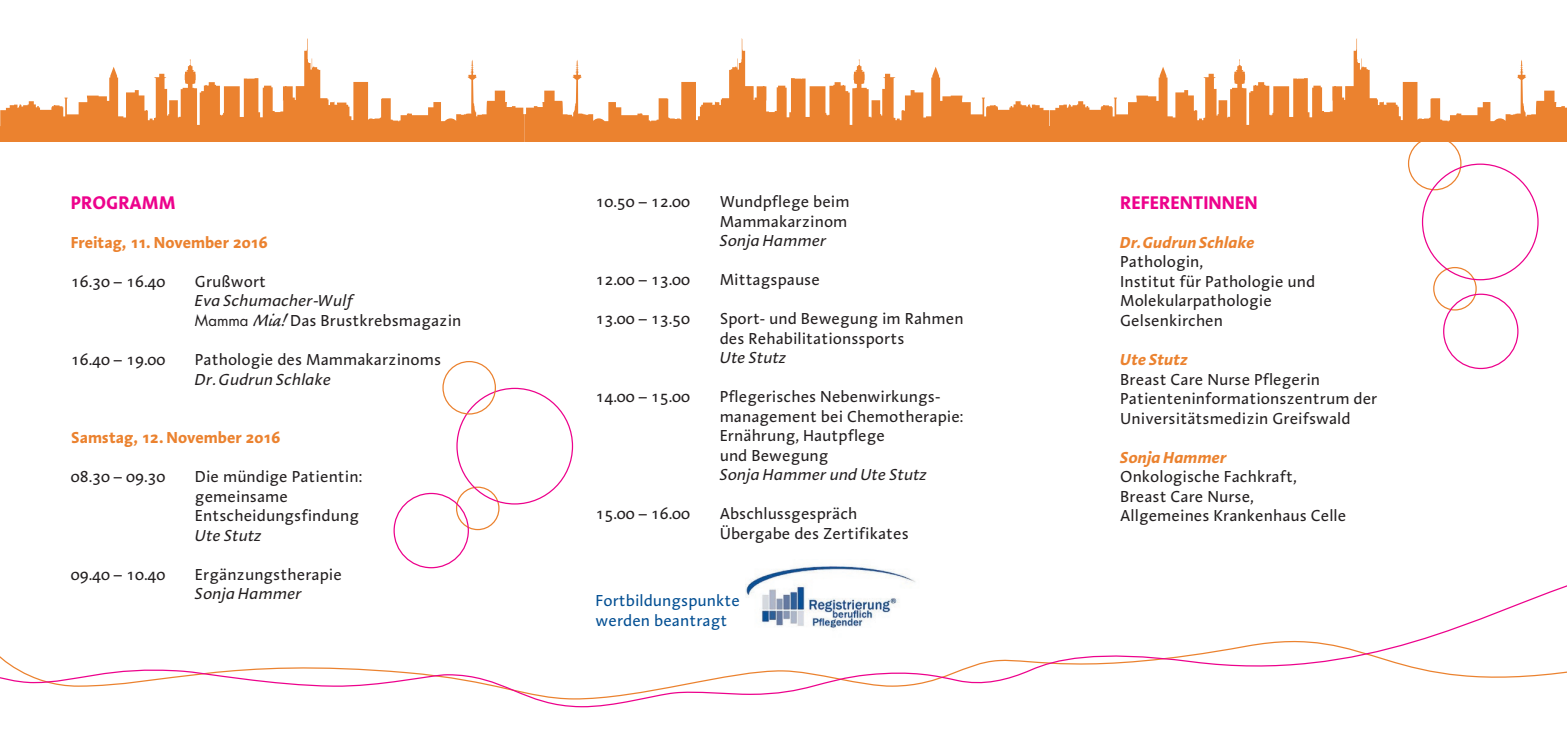
<style>
.page{position:relative;width:1567px;height:745px;background:#fff}
.page>*{position:absolute;margin:0;border:0;box-sizing:border-box;transform-origin:0 0}
.t1{font:700 18.75px "Aroma LT";color:#ed028c}
.t2{font:16.25px/19.5px "Aroma LT";color:#231f20}
.t3{font:italic 16.25px "Aroma LT";color:#231f20}
.t4{font:700 16.25px "Aroma LT";letter-spacing:-.015em;color:#eb822f}
.t5{font:italic 700 16.25px "Aroma LT";letter-spacing:-.005em;color:#eb822f}
.t6{font:16.25px/19.5px "Aroma LT";color:#034f93}
.s1{font-style:italic}
.s2{font-family:"Futura LT Pro";font-size:15px}
.s3{font-family:"Caliban";font-style:italic;font-size:23.75px}
</style>
<div class="page">
<img style="left:753px;top:566px;width:160px;height:14px">
<div style="left:1407px;top:137px;width:54px;height:53px;border:1px solid #eb822f;border-radius:50%"></div>
<svg style="left:0;top:580px;width:1566px;height:127px"></svg>
<div style="left:456px;top:486px;width:43px;height:44px;border:1px solid #eb822f;border-radius:50%"></div>
<div style="left:393px;top:492px;width:76px;height:76px;border:1px solid #ed028c;border-radius:50%"></div>
<div style="left:442px;top:361px;width:54px;height:53px;border:1px solid #eb822f;border-radius:50%"></div>
<div style="left:1432px;top:267px;width:44px;height:43px;border:1px solid #eb822f;border-radius:50%"></div>
<div style="left:1442px;top:293px;width:76px;height:76px;border:1px solid #ed028c;border-radius:50%"></div>
<svg style="left:524px;top:38px;width:525px;height:104px"></svg>
<svg style="left:1049px;top:38px;width:517px;height:104px"></svg>
<svg style="left:0;top:38px;width:524px;height:104px"></svg>
<p class="t1" style="left:71px;top:190px;width:106px">PROGRAMM</p>
<p class="t4" style="left:71px;top:231px;width:198px">Freitag, 11. November 2016</p>
<p class="t2" style="left:71px;top:271px;width:96px">16.30 –16.40</p>
<p class="t2" style="left:195px;top:271px;width:73px">Grußwort</p>
<p class="t2" style="left:195px;top:290px;width:268px"><span class="s1">Eva Schumacher-Wulf<br></span><span class="s2">Mamma</span> <span class="s3">Mia!</span> Das Brustkrebsmagazin</p>
<p class="t2" style="left:71px;top:349px;width:96px">16.40 –19.00</p>
<p class="t2" style="left:195px;top:349px;width:248px">Pathologie des Mammakarzinoms</p>
<p class="t3" style="left:195px;top:368px;width:137px">Dr. Gudrun Schlake</p>
<p class="t4" style="left:71px;top:426px;width:211px">Samstag, 12. November 2016</p>
<p class="t2" style="left:71px;top:466px;width:96px">08.30 –09.30</p>
<p class="t2" style="left:195px;top:466px;width:169px">Die mündige Patientin: gemeinsame<br>Entscheidungsfindung</p>
<p class="t3" style="left:195px;top:524px;width:68px">Ute Stutz</p>
<p class="t2" style="left:71px;top:563px;width:96px">09.40 –10.40</p>
<p class="t2" style="left:195px;top:563px;width:148px">Ergänzungstherapie</p>
<p class="t3" style="left:195px;top:583px;width:108px">Sonja Hammer</p>
<p class="t2" style="left:595px;top:191px;width:96px">10.50 –12.00</p>
<p class="t2" style="left:719px;top:191px;width:131px">Wundpflege beim<br>Mammakarzinom</p>
<p class="t3" style="left:719px;top:230px;width:108px">Sonja Hammer</p>
<p class="t2" style="left:595px;top:269px;width:96px">12.00 –13.00</p>
<p class="t2" style="left:719px;top:269px;width:102px">Mittagspause</p>
<p class="t2" style="left:595px;top:308px;width:96px">13.00 –13.50</p>
<p class="t2" style="left:719px;top:308px;width:245px">Sport- und Bewegung im Rahmen des Rehabilitationssports</p>
<p class="t3" style="left:719px;top:347px;width:68px">Ute Stutz</p>
<p class="t2" style="left:595px;top:386px;width:96px">14.00 –15.00</p>
<p class="t2" style="left:719px;top:386px;width:245px">Pflegerisches Nebenwirkungs&shy;management bei Chemotherapie:<br>Ernährung, Hautpflege<br>und Bewegung</p>
<p class="t3" style="left:719px;top:464px;width:208px">Sonja Hammer und Ute Stutz</p>
<p class="t2" style="left:595px;top:503px;width:96px">15.00 –16.00</p>
<p class="t2" style="left:719px;top:503px;width:191px">Abschlussgespräch<br>Übergabe des Zertifikates</p>
<p class="t6" style="left:595px;top:590px;width:146px">Fortbildungspunkte werden beantragt</p>
<p class="t1" style="left:1120px;top:190px;width:139px">REFERENTINNEN</p>
<p class="t5" style="left:1120px;top:231px;width:136px">Dr. Gudrun Schlake</p>
<p class="t2" style="left:1120px;top:251px;width:196px">Pathologin,<br>Institut für Pathologie und<br>Molekularpathologie<br>Gelsenkirchen</p>
<p class="t5" style="left:1120px;top:348px;width:69px">Ute Stutz</p>
<p class="t2" style="left:1120px;top:368px;width:259px">Breast Care Nurse Pflegerin<br>Patienteninformationszentrum der<br>Universitätsmedizin Greifswald</p>
<p class="t5" style="left:1120px;top:446px;width:108px">Sonja Hammer</p>
<p class="t2" style="left:1120px;top:466px;width:227px">Onkologische Fachkraft,<br>Breast Care Nurse,<br>Allgemeines Krankenhaus Celle</p>
</div>
